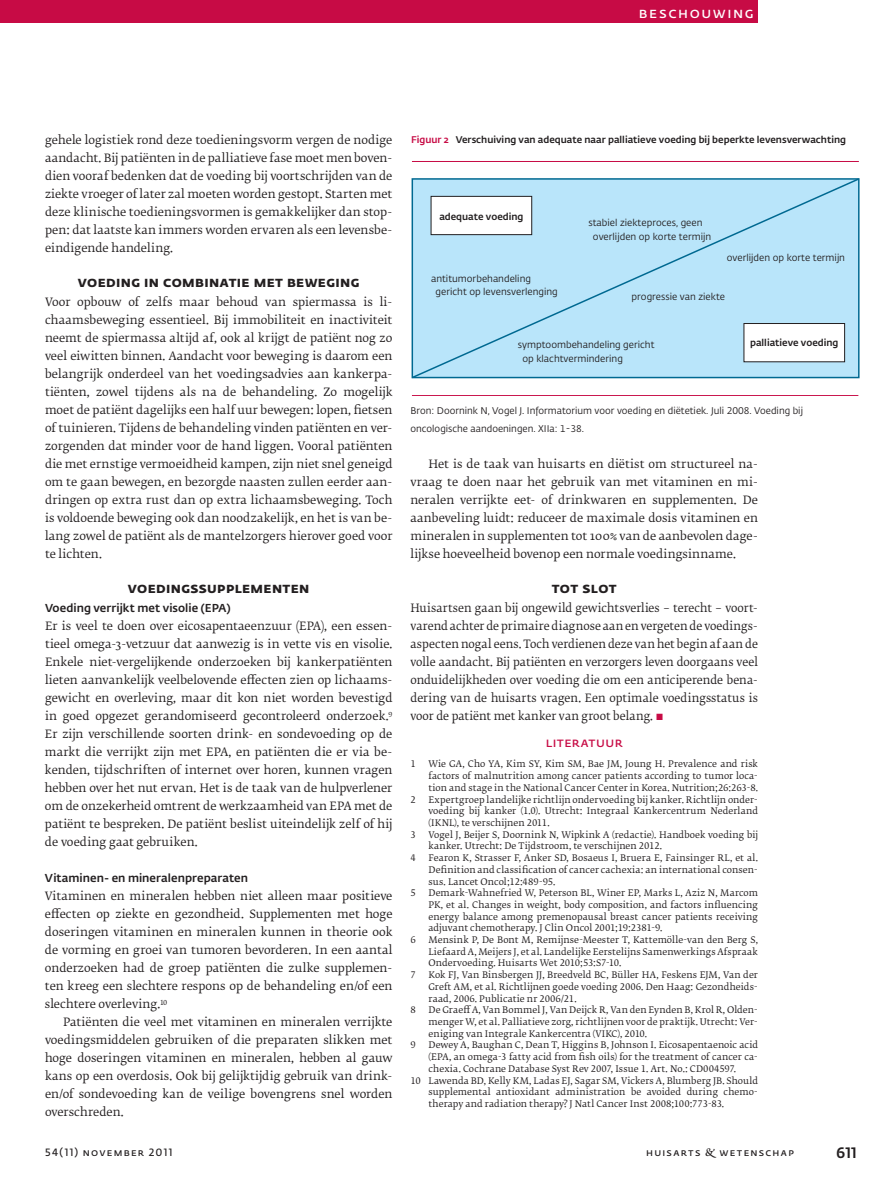
<style>
.page{position:relative;width:893px;height:1191px;background:#fff}
.page>*{position:absolute;margin:0;border:0;box-sizing:border-box;transform-origin:0 0}
.t1{font:700 15px "Fedra Sans Pro";letter-spacing:.03em;color:#231f20}
.t2{font:600 15px "Fedra Sans Pro";letter-spacing:.105em;color:#fff}
.t3{font:500 15px "Fedra Sans Pro";color:#231f20}
.t4{font:600 13.5px "Fedra Sans Pro";letter-spacing:.035em;color:#c70b45}
.t5{font:11.4px/18px "Fedra Serif B Pro";letter-spacing:.005em;color:#231f20;text-align:justify}
.t6{font:11.4px/18px "Fedra Serif B Pro";letter-spacing:.005em;color:#231f20;text-align:justify;scale:.96 1}
.t7{font:500 11.4px "Fedra Sans Pro";letter-spacing:.005em;color:#231f20}
.t8{font:600 10.5px "Fedra Sans Pro";letter-spacing:.12em;color:#231f20}
.t9{font:9.6px/13.5px "Fedra Sans Pro";color:#231f20}
.t10{font:500 9.6px "Fedra Sans Pro";color:#231f20}
.t11{font:9px/11.7px "Fedra Serif B Pro";letter-spacing:.01em;color:#231f20;text-align:justify}
.s1{color:#c70b45}
.s2{font-family:"Fedra Serif B Pro Demi";color:#c70b45}
.s3{font-family:"Fedra Serif B Pro Demi";font-weight:400}
</style>
<div class="page">
<div style="left:0;top:0;width:758px;height:23px;background:#c70b45"></div>
<hr style="left:412px;top:161px;width:447px;height:1px;background:#c70b45">
<hr style="left:412px;top:395px;width:446px;height:1px;background:#c70b45">
<svg style="left:411px;top:178px;width:448px;height:201px"></svg>
<h1 class="t2" style="left:639px;top:2px;width:116px">beschouwing</h1>
<p class="t5" style="left:45px;top:131px;width:349px">gehele logistiek rond deze toedieningsvorm vergen de nodige aandacht. Bij patiënten in de palliatieve fase moet men boven&shy;dien vooraf bedenken dat de voeding bij voortschrijden van de ziekte vroeger of later zal moeten worden gestopt. Starten met deze klinische toedieningsvormen is gemakkelijker dan stop&shy;pen: dat laatste kan immers worden ervaren als een levensbe&shy;ëindigende handeling.</p>
<h1 class="t1" style="left:78px;top:269px;width:283px">Voeding in combinatie met beweging</h1>
<p class="t5" style="left:45px;top:293px;width:349px;text-align:left">Voor opbouw of zelfs maar behoud van spiermassa is li&shy;chaamsbeweging essentieel. Bij immobiliteit en inactiviteit neemt de spiermassa altijd af, ook al krijgt de patiënt nog zo veel eiwitten binnen. Aandacht voor beweging is daarom een belangrijk onderdeel van het voedingsadvies aan kankerpa&shy;tiënten, zowel tijdens als na de behandeling. Zo mogelijk moet de patiënt dagelijks een half uur bewegen: lopen, fietsen of tuinieren. Tijdens de behandeling vinden patiënten en ver&shy;zorgenden dat minder voor de hand liggen. Vooral patiënten die met ernstige vermoeidheid kampen, zijn niet snel geneigd om te gaan bewegen, en bezorgde naasten zullen eerder aan&shy;dringen op extra rust dan op extra lichaamsbeweging. Toch is voldoende beweging ook dan noodzakelijk, en het is van be&shy;lang zowel de patiënt als de mantelzorgers hierover goed voor te lichten.</p>
<h1 class="t1" style="left:128px;top:575px;width:183px">Voedingssupplementen</h1>
<p class="t7" style="left:45px;top:599px;width:187px">Voeding verrijkt met visolie (EPA)</p>
<p class="t5" style="left:45px;top:617px;width:349px">Er is veel te doen over eicosapentaeenzuur (EPA), een essen&shy;tieel omega-3-vetzuur dat aanwezig is in vette vis en visolie.<br>Enkele niet-vergelijkende onderzoeken bij kankerpatiënten lieten aanvankelijk veelbelovende effecten zien op lichaams&shy;gewicht en overleving, maar dit kon niet worden bevestigd in goed opgezet gerandomiseerd gecontroleerd onderzoek.<sup>9<br></sup>Er zijn verschillende soorten drink- en sondevoeding op de markt die verrijkt zijn met EPA, en patiënten die er via be&shy;kenden, tijdschriften of internet over horen, kunnen vragen hebben over het nut ervan. Het is de taak van de hulpverlener om de onzekerheid omtrent de werkzaamheid van EPA met de patiënt te bespreken. De patiënt beslist uiteindelijk zelf of hij de voeding gaat gebruiken.</p>
<p class="t7" style="left:45px;top:869px;width:205px">Vitaminen- en mineralenpreparaten</p>
<p class="t5" style="left:45px;top:887px;width:349px">Vitaminen en mineralen hebben niet alleen maar positieve effecten op ziekte en gezondheid. Supplementen met hoge doseringen vitaminen en mineralen kunnen in theorie ook de vorming en groei van tumoren bevorderen. In een aantal onderzoeken had de groep patiënten die zulke supplemen&shy;ten kreeg een slechtere respons op de behandeling en/of een slechtere overleving.<sup>10</sup></p>
<p class="t5" style="left:45px;top:1013px;width:349px;text-indent:18px">Patiënten die veel met vitaminen en mineralen verrijkte voedingsmiddelen gebruiken of die preparaten slikken met hoge doseringen vitaminen en mineralen, hebben al gauw kans op een overdosis. Ook bij gelijktijdig gebruik van drink&shy;en/of sondevoeding kan de veilige bovengrens snel worden overschreden.</p>
<p class="t10" style="left:411px;top:133px;width:436px"><span class="s1">Figuur 2</span> Verschuiving van adequate naar palliatieve voeding bij beperkte levensverwachting</p>
<p class="t10" style="left:439px;top:209px;width:86px">adequate voeding</p>
<p class="t9" style="left:593px;top:216px;width:120px;text-indent:-5px">stabiel ziekteproces, geen overlijden op korte termijn</p>
<p class="t9" style="left:727px;top:251px;width:120px">overlijden op korte termijn</p>
<p class="t9" style="left:436px;top:271px;width:124px;text-indent:-5px">antitumorbehandeling gericht op levensverlenging</p>
<p class="t9" style="left:631px;top:289px;width:95px">progressie van ziekte</p>
<p class="t9" style="left:522px;top:338px;width:134px;text-indent:-5px">symptoombehandeling gericht op klachtvermindering</p>
<p class="t10" style="left:750px;top:335px;width:90px">palliatieve voeding</p>
<p class="t9" style="left:410px;top:401px;width:394px;line-height:18px">Bron: Doornink N, Vogel J. Informatorium voor voeding en diëtetiek. Juli 2008. Voeding bij oncologische aandoeningen. XIIa: 1-38.</p>
<p class="t5" style="left:410px;top:455px;width:349px;text-indent:18px">Het is de taak van huisarts en diëtist om structureel na&shy;vraag te doen naar het gebruik van met vitaminen en mi&shy;neralen verrijkte eet- of drinkwaren en supplementen. De aanbeveling luidt: reduceer de maximale dosis vitaminen en mineralen in supplementen tot 100% van de aanbevolen dage&shy;lijkse hoeveelheid bovenop een normale voedingsinname.</p>
<h1 class="t1" style="left:552px;top:575px;width:67px">Tot slot</h1>
<p class="t6" style="left:410px;top:599px;width:363px">Huisartsen gaan bij ongewild gewichtsverlies – terecht – voort&shy;varend achter de primaire diagnose aan en vergeten de voedings&shy;aspecten nogal eens. Toch verdienen deze van het begin af aan de volle aandacht. Bij patiënten en verzorgers leven doorgaans veel onduidelijkheden over voeding die om een anticiperende bena&shy;dering van de huisarts vragen. Een optimale voedingsstatus is voor de patiënt met kanker van groot belang. <span class="s2">▪</span></p>
<p class="t4" style="left:546px;top:732px;width:79px">Literatuur</p>
<p class="t11" style="left:410px;top:758px;width:7px">1</p>
<p class="t11" style="left:428px;top:758px;width:331px;text-align:left">Wie GA, Cho YA, Kim SY, Kim SM, Bae JM, Joung H. Prevalence and risk factors of malnutrition among cancer patients according to tumor loca&shy;tion and stage in the National Cancer Center in Korea. Nutrition;26:263-8.</p>
<p class="t11" style="left:410px;top:793px;width:7px">2</p>
<p class="t11" style="left:428px;top:793px;width:331px">Expertgroep landelijke richtlijn ondervoeding bij kanker. Richtlijn onder&shy;voeding bij kanker (1.0). Utrecht: Integraal Kankercentrum Nederland (IKNL), te verschijnen 2011.</p>
<p class="t11" style="left:410px;top:828px;width:7px">3</p>
<p class="t11" style="left:428px;top:828px;width:331px">Vogel J, Beijer S, Doornink N, Wipkink A (redactie). Handboek voeding bij kanker. Utrecht: De Tijdstroom, te verschijnen 2012.</p>
<p class="t11" style="left:410px;top:852px;width:7px">4</p>
<p class="t11" style="left:428px;top:852px;width:331px">Fearon K, Strasser F, Anker SD, Bosaeus I, Bruera E, Fainsinger RL, et al.<br>Definition and classification of cancer cachexia: an international consen&shy;sus. Lancet Oncol;12:489-95.</p>
<p class="t11" style="left:410px;top:887px;width:7px">5</p>
<p class="t11" style="left:428px;top:887px;width:331px">Demark-Wahnefried W, Peterson BL, Winer EP, Marks L, Aziz N, Marcom PK, et al. Changes in weight, body composition, and factors influencing energy balance among premenopausal breast cancer patients receiving adjuvant chemotherapy. J Clin Oncol 2001;19:2381-9.</p>
<p class="t11" style="left:410px;top:934px;width:7px">6</p>
<p class="t11" style="left:428px;top:934px;width:331px">Mensink P, De Bont M, Remijnse-Meester T, Kattemölle-van den Berg S, Liefaard A, Meijers J, et al. Landelijke Eerstelijns Samenwerkings Afspraak Ondervoeding. Huisarts Wet 2010;53:S7-10.</p>
<p class="t11" style="left:410px;top:969px;width:7px">7</p>
<p class="t11" style="left:428px;top:969px;width:331px">Kok FJ, Van Binsbergen JJ, Breedveld BC, Büller HA, Feskens EJM, Van der Greft AM, et al. Richtlijnen goede voeding 2006. Den Haag: Gezondheids&shy;raad, 2006. Publicatie nr 2006/21.</p>
<p class="t11" style="left:410px;top:1004px;width:7px">8</p>
<p class="t11" style="left:428px;top:1004px;width:331px">De Graeff A, Van Bommel J, Van Deijck R, Van den Eynden B, Krol R, Olden&shy;menger W, et al. Palliatieve zorg, richtlijnen voor de praktijk. Utrecht: Ver&shy;eniging van Integrale Kankercentra (VIKC), 2010.</p>
<p class="t11" style="left:410px;top:1039px;width:7px">9</p>
<p class="t11" style="left:428px;top:1039px;width:331px">Dewey A, Baughan C, Dean T, Higgins B, Johnson I. Eicosapentaenoic acid</p>
<p class="t11" style="left:428px;top:1051px;width:331px">(EPA, an omega-3 fatty acid from fish oils) for the treatment of cancer ca-</p>
<p class="t11" style="left:428px;top:1062px;width:309px">chexia. Cochrane Database Syst Rev 2007, Issue 1. Art. No.: CD004597.</p>
<p class="t11" style="left:410px;top:1074px;width:349px">10 Lawenda BD, Kelly KM, Ladas EJ, Sagar SM, Vickers A, Blumberg JB. Should</p>
<p class="t11" style="left:428px;top:1086px;width:329px">supplemental antioxidant administration be avoided during chemo-</p>
<p class="t11" style="left:428px;top:1098px;width:297px">therapy and radiation therapy? J Natl Cancer Inst 2008;100:773-83.</p>
<p class="t8" style="left:45px;top:1144px;width:129px">54(11) november 2011</p>
<p class="t8" style="left:646px;top:1144px;width:149px">huisarts <span class="s3">&amp;</span> wetenschap</p>
<h1 class="t3" style="left:836px;top:1140px;width:22px">611</h1>
</div>
